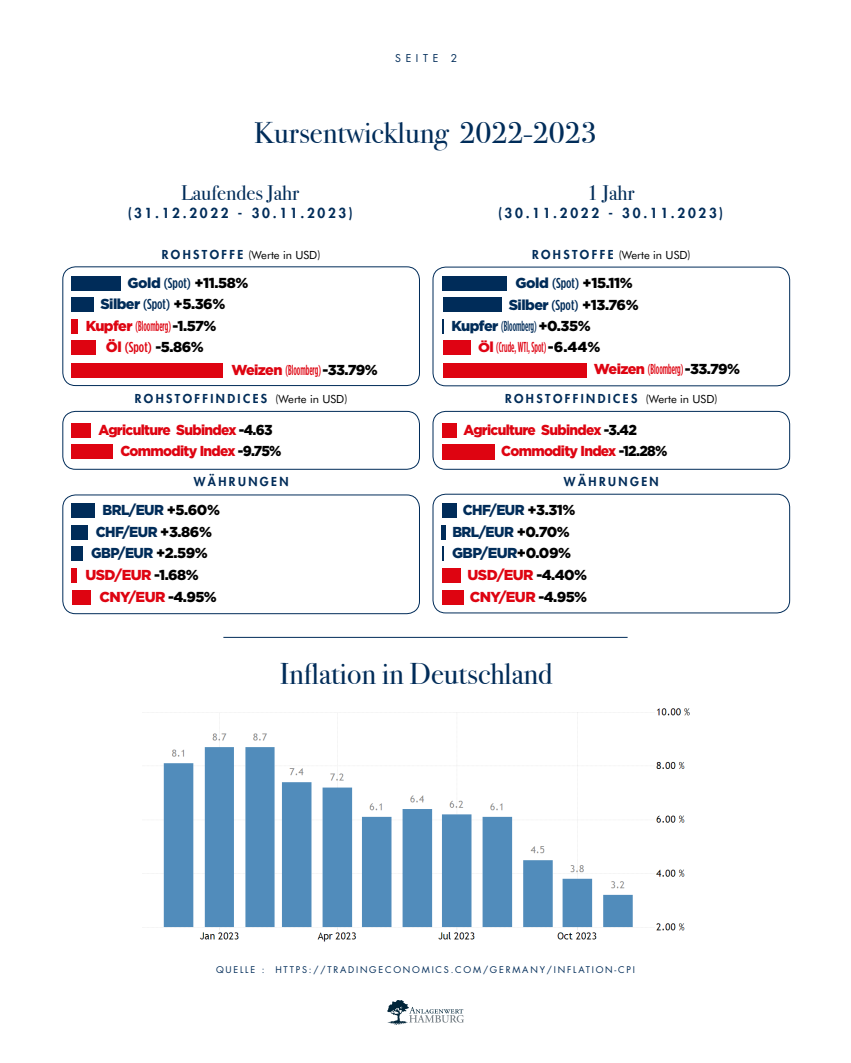
<style>
.page{position:relative;width:851px;height:1063px;background:#fff}
.page>*{position:absolute;margin:0;border:0;box-sizing:border-box;transform-origin:0 0}
.t1{font:30px "Bodoni Svty Two ITCTT";color:#002c59}
.t2{font:21px "Bodoni Svty Two ITCTT";color:#002c59}
.t3{font:900 14.4px "Gotham";letter-spacing:-.05em;color:#de0411;scale:.95 1}
.t4{font:500 14.4px "Gotham Condensed";color:#de0411;scale:.65 1}
.t5{font:900 14.4px "Gotham";letter-spacing:-.04em;color:#002c59;scale:.95 1}
.t6{font:900 14.4px "Gotham";letter-spacing:-.03em;color:#000}
.t7{font:900 14.4px "Gotham";letter-spacing:-.05em;color:#de0411}
.t8{font:900 14.4px "Gotham";letter-spacing:-.04em;color:#002c59}
.t9{font:500 14.4px "Gotham Condensed";color:#df0313;scale:.65 1}
.t10{font:500 14.4px "Gotham Condensed";color:#002c59;scale:.65 1}
.t11{font:500 14.4px "Gotham Condensed";color:#de0411}
.t12{font:800 13.5px "Futura";letter-spacing:.2em;color:#002c59}
.t13{font:800 12px "Futura";letter-spacing:.2em;color:#002c59}
.t14{font:11.25px "Futura BT";color:#000}
.t15{font:10.5px "Futura";letter-spacing:.44em;color:#002c59}
.t16{font:9px "Futura";letter-spacing:.2em;color:#002c59}
.s1{font-family:"Futura";font-weight:800;font-size:12px;color:#002c59}
.s2{font-size:10.5px}
.s3{color:#002c59}
.s4{font-family:"Gotham Condensed";font-weight:500;color:#002c59}
.s5{font-family:"Gotham Condensed";font-weight:500}
.s6{color:#000}
.s7{font-family:"Gotham";font-weight:900}
.s8{font-family:"Gotham";font-weight:900;color:#000}
.s9{font-family:"Gotham";font-weight:900;font-size:13.05px}
.s10{font-family:"Futura BT";font-weight:400;font-size:10.5px;color:#000}
.s11{font-family:"Futura BT";font-weight:400;font-size:11.25px;color:#000}
</style>
<div class="page">
<svg style="left:387px;top:1000px;width:77px;height:25px"></svg>
<hr style="left:223px;top:637px;width:404px;height:1px;background:#002c59">
<div style="left:62px;top:495px;width:358px;height:119px;border:1px solid #002c59;border-radius:13px"></div>
<div style="left:432px;top:494px;width:357px;height:119px;border:1px solid #002c59;border-radius:13px"></div>
<div style="left:71px;top:525px;width:17px;height:14px;background:#002c59"></div>
<hr style="left:442px;top:525px;width:4px;height:14px;background:#002c59">
<div style="left:71px;top:546px;width:11px;height:15px;background:#002c59"></div>
<svg style="left:442px;top:546px;width:1px;height:15px"></svg>
<div style="left:71px;top:568px;width:5px;height:15px;background:#de0411"></div>
<div style="left:442px;top:568px;width:18px;height:15px;background:#de0411"></div>
<div style="left:71px;top:503px;width:24px;height:15px;background:#002c59"></div>
<div style="left:442px;top:503px;width:14px;height:15px;background:#002c59"></div>
<div style="left:72px;top:590px;width:18px;height:15px;background:#de0411"></div>
<div style="left:442px;top:590px;width:21px;height:15px;background:#de0411"></div>
<div style="left:62px;top:411px;width:358px;height:59px;border:1px solid #002c59;border-radius:13px"></div>
<div style="left:72px;top:444px;width:41px;height:15px;background:#de0411"></div>
<div style="left:432px;top:411px;width:357px;height:59px;border:1px solid #002c59;border-radius:13px"></div>
<div style="left:442px;top:444px;width:52px;height:16px;background:#de0411"></div>
<div style="left:442px;top:423px;width:14px;height:15px;background:#de0411"></div>
<div style="left:62px;top:266px;width:358px;height:120px;border:1px solid #002c59;border-radius:13px"></div>
<div style="left:432px;top:267px;width:357px;height:119px;border:1px solid #002c59;border-radius:13px"></div>
<div style="left:72px;top:298px;width:22px;height:14px;background:#002c59"></div>
<div style="left:442px;top:298px;width:59px;height:14px;background:#002c59"></div>
<div style="left:72px;top:319px;width:6px;height:15px;background:#de0411"></div>
<svg style="left:442px;top:319px;width:2px;height:15px"></svg>
<div style="left:72px;top:340px;width:24px;height:15px;background:#de0411"></div>
<div style="left:443px;top:340px;width:27px;height:15px;background:#df0313"></div>
<div style="left:72px;top:276px;width:49px;height:15px;background:#002c59"></div>
<div style="left:443px;top:276px;width:64px;height:15px;background:#002c59"></div>
<div style="left:72px;top:363px;width:151px;height:14px;background:#de0411"></div>
<div style="left:443px;top:363px;width:143px;height:14px;background:#de0411"></div>
<div style="left:72px;top:423px;width:19px;height:15px;background:#de0411"></div>
<img style="left:163px;top:708px;width:527px;height:234px">
<p class="t15" style="left:395px;top:51px;width:63px">SEITE 2</p>
<p class="t1" style="left:254px;top:108px;width:344px">Kursentwicklung 2022-2023</p>
<p class="t2" style="left:181px;top:175px;width:120px">Laufendes Jahr</p>
<p class="t12" style="left:128px;top:204px;width:226px">(31.12.2022 - 30.11.2023)</p>
<p class="t2" style="left:587px;top:175px;width:49px">1 Jahr</p>
<p class="t12" style="left:498px;top:204px;width:226px">(30.11.2022 - 30.11.2023)</p>
<p class="t14" style="left:162px;top:249px;width:160px"><span class="s1">ROHSTOFFE</span> <span class="s2">(</span>Werte in USD<span class="s2">)</span></p>
<p class="t14" style="left:532px;top:249px;width:160px"><span class="s1">ROHSTOFFE</span> <span class="s2">(</span>Werte in USD<span class="s2">)</span></p>
<p class="t6" style="left:127px;top:275px;width:123px"><span class="s3">Gold</span> <span class="s4">(Spot)</span> +11.58%</p>
<p class="t6" style="left:515px;top:275px;width:119px"><span class="s3">Gold</span> <span class="s4">(Spot)</span> +15.11%</p>
<p class="t8" style="left:100px;top:296px;width:126px">Silber <span class="s5">(Spot)</span> <span class="s6">+5.36%</span></p>
<p class="t6" style="left:508px;top:297px;width:131px"><span class="s3">Silber</span> <span class="s4">(Spot)</span> +13.76%</p>
<p class="t4" style="left:86px;top:318px;width:203px"><span class="s7">Kupfer</span> (Bloomberg) <span class="s8">-1.57%</span></p>
<p class="t10" style="left:451px;top:318px;width:216px"><span class="s7">Kupfer</span> (Bloomberg) <span class="s8">+0.35%</span></p>
<p class="t11" style="left:106px;top:339px;width:100px"><span class="s7">Öl</span> (Spot) <span class="s8">-5.86%</span></p>
<p class="t9" style="left:478px;top:339px;width:190px"><span class="s9">Ö</span><span class="s7">l</span> (Crude, WTI, Spot) <span class="s8">-6.44%</span></p>
<p class="t4" style="left:231px;top:362px;width:226px"><span class="s7">Weizen</span> (Bloomberg) <span class="s8">-33.79%</span></p>
<p class="t4" style="left:594px;top:361px;width:226px"><span class="s7">Weizen</span> (Bloomberg) <span class="s8">-33.79%</span></p>
<p class="t13" style="left:135px;top:391px;width:214px">ROHSTOFFINDICES <span class="s10">(</span><span class="s11">Werte in USD</span><span class="s10">)</span></p>
<p class="t13" style="left:505px;top:391px;width:214px">ROHSTOFFINDICES <span class="s10">(</span><span class="s11">Werte in USD</span><span class="s10">)</span></p>
<p class="t3" style="left:98px;top:421px;width:185px">Agriculture Subindex <span class="s6">-4.63</span></p>
<p class="t3" style="left:463px;top:421px;width:184px">Agriculture Subindex <span class="s6">-3.42</span></p>
<p class="t3" style="left:501px;top:443px;width:176px">Commodity Index <span class="s6">-12.28%</span></p>
<p class="t3" style="left:120px;top:443px;width:171px">Commodity Index <span class="s6">-9.75%</span></p>
<p class="t13" style="left:194px;top:474px;width:96px">WÄHRUNGEN</p>
<p class="t13" style="left:564px;top:474px;width:96px">WÄHRUNGEN</p>
<p class="t5" style="left:96px;top:523px;width:124px">CHF/EUR <span class="s6">+3.86%</span></p>
<p class="t5" style="left:452px;top:523px;width:125px">BRL/EUR <span class="s6">+0.70%</span></p>
<p class="t5" style="left:91px;top:545px;width:124px">GBP/EUR <span class="s6">+2.59%</span></p>
<p class="t8" style="left:452px;top:545px;width:120px">GBP/EUR<span class="s6">+0.09%</span></p>
<p class="t7" style="left:85px;top:567px;width:115px">USD/EUR <span class="s6">-1.68%</span></p>
<p class="t7" style="left:467px;top:567px;width:121px">USD/EUR <span class="s6">-4.40%</span></p>
<p class="t5" style="left:102px;top:502px;width:125px">BRL/EUR <span class="s6">+5.60%</span></p>
<p class="t5" style="left:463px;top:502px;width:120px">CHF/EUR <span class="s6">+3.31%</span></p>
<p class="t7" style="left:99px;top:588px;width:119px">CNY/EUR <span class="s6">-4.95%</span></p>
<p class="t7" style="left:470px;top:588px;width:119px">CNY/EUR <span class="s6">-4.95%</span></p>
<p class="t1" style="left:280px;top:649px;width:274px">Inflation in Deutschland</p>
<p class="t16" style="left:216px;top:963px;width:420px">QUELLE : HTTPS://TRADINGECONOMICS.COM/GERMANY/INFLATION-CPI</p>
</div>
